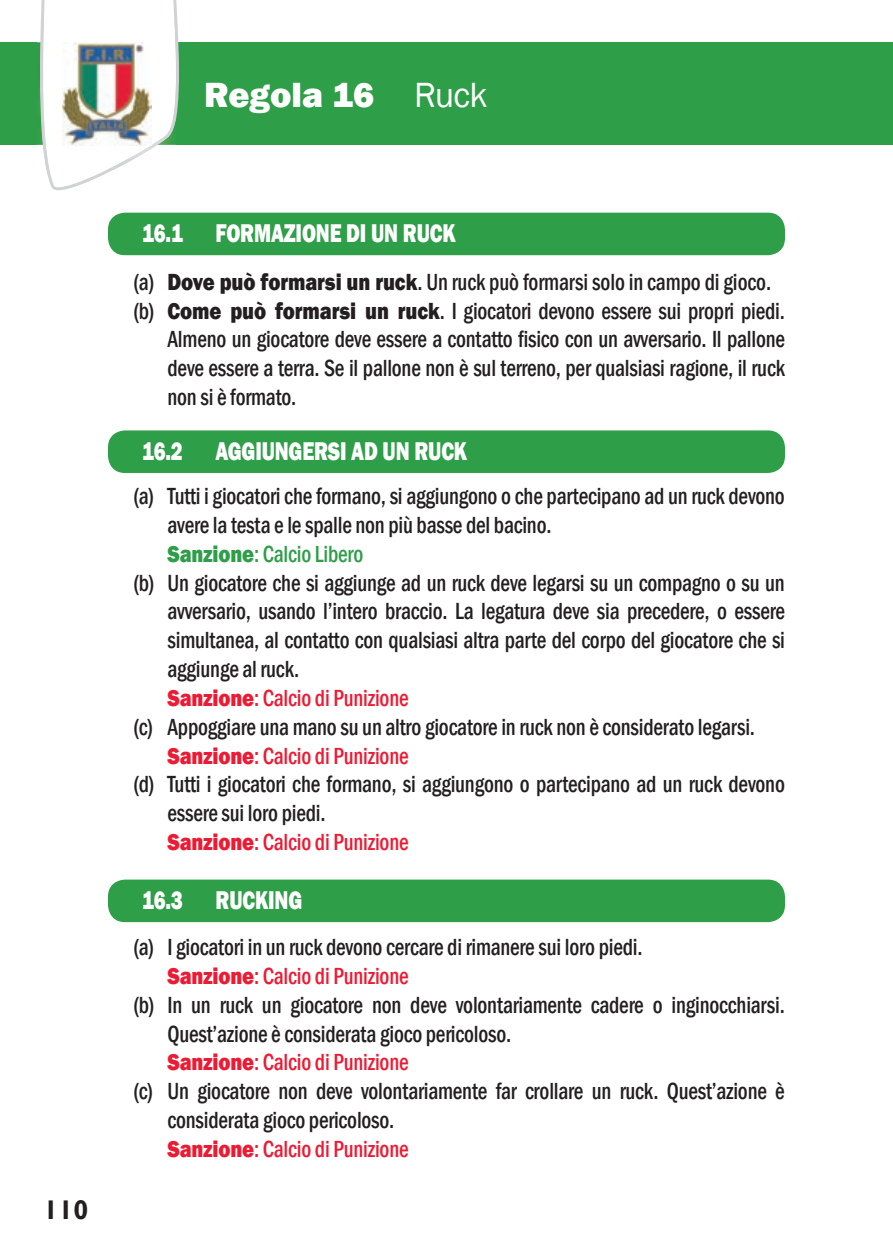
<style>
.page{position:relative;width:893px;height:1259px;background:#fff}
.page>*{position:absolute;margin:0;border:0;box-sizing:border-box;transform-origin:0 0}
.t1{font:800 36px "Franklin Gothic";color:#fff}
.t2{font:700 27px "Gill Sans";color:#231f20}
.t3{font:800 26.4px "Franklin Gothic";letter-spacing:-.01em;color:#fff;scale:.77 1}
.t4{font:500 condensed 24px "Franklin Gothic";letter-spacing:-.01em;color:#231f20;scale:.9 1}
.t5{font:500 condensed 24px "Franklin Gothic";letter-spacing:-.01em;color:#ed1a33;scale:.9 1}
.t6{font:500 condensed 24px "Franklin Gothic";letter-spacing:-.01em;color:#2e9e48;scale:.9 1}
.s1{font-weight:400}
.s2{font-weight:800;font-stretch:normal}
</style>
<div class="page">
<div style="left:0;top:43px;width:893px;height:102px;background:#2e9e48"></div>
<svg style="left:36px;top:0;width:149px;height:191px"></svg>
<img style="left:37px;top:43px;width:3px;height:102px">
<img style="left:40px;top:18px;width:136px;height:152px">
<img style="left:63px;top:42px;width:88px;height:103px">
<div style="left:108px;top:213px;width:677px;height:42px;background:#2e9e48;border-radius:17px"></div>
<div style="left:108px;top:430px;width:677px;height:43px;background:#2e9e48;border-radius:17px"></div>
<div style="left:108px;top:879px;width:677px;height:43px;background:#2e9e48;border-radius:17px"></div>
<p class="t2" style="left:44px;top:1193px;width:46px">110</p>
<h1 class="t1" style="left:204px;top:71px;width:285px">Regola 16 <span class="s1">Ruck</span></h1>
<p class="t3" style="left:142px;top:216px;width:409px">16.1 FORMAZIONE DI UN RUCK</p>
<p class="t4" style="left:134px;top:266px;width:710px">(a) <span class="s2">Dove può formarsi un ruck</span>. Un ruck può formarsi solo in campo di gioco.</p>
<p class="t4" style="left:134px;top:295px;width:725px">(b) <span class="s2">Come può formarsi un ruck</span>. I giocatori devono essere sui propri piedi.</p>
<p class="t4" style="left:168px;top:324px;width:688px">Almeno un giocatore deve essere a contatto fisico con un avversario. Il pallone</p>
<p class="t4" style="left:168px;top:352px;width:688px">deve essere a terra. Se il pallone non è sul terreno, per qualsiasi ragione, il ruck</p>
<p class="t4" style="left:168px;top:381px;width:145px">non si è formato.</p>
<p class="t3" style="left:142px;top:434px;width:424px">16.2 AGGIUNGERSI AD UN RUCK</p>
<p class="t4" style="left:134px;top:480px;width:725px">(a) Tutti i giocatori che formano, si aggiungono o che partecipano ad un ruck devono</p>
<p class="t4" style="left:168px;top:509px;width:428px">avere la testa e le spalle non più basse del bacino.</p>
<p class="t6" style="left:168px;top:538px;width:219px"><span class="s2">Sanzione</span>: Calcio Libero</p>
<p class="t4" style="left:134px;top:567px;width:725px">(b) Un giocatore che si aggiunge ad un ruck deve legarsi su un compagno o su un</p>
<p class="t4" style="left:168px;top:596px;width:688px">avversario, usando l’intero braccio. La legatura deve sia precedere, o essere</p>
<p class="t4" style="left:168px;top:624px;width:688px">simultanea, al contatto con qualsiasi altra parte del corpo del giocatore che si</p>
<p class="t4" style="left:168px;top:653px;width:148px">aggiunge al ruck.</p>
<p class="t5" style="left:168px;top:682px;width:269px"><span class="s2">Sanzione</span>: Calcio di Punizione</p>
<p class="t4" style="left:134px;top:711px;width:692px">(c) Appoggiare una mano su un altro giocatore in ruck non è considerato legarsi.</p>
<p class="t5" style="left:168px;top:740px;width:269px"><span class="s2">Sanzione</span>: Calcio di Punizione</p>
<p class="t4" style="left:134px;top:768px;width:725px">(d) Tutti i giocatori che formano, si aggiungono o partecipano ad un ruck devono</p>
<p class="t4" style="left:168px;top:797px;width:177px">essere sui loro piedi.</p>
<p class="t5" style="left:168px;top:826px;width:269px"><span class="s2">Sanzione</span>: Calcio di Punizione</p>
<p class="t3" style="left:142px;top:883px;width:210px">16.3 RUCKING</p>
<p class="t4" style="left:134px;top:931px;width:567px">(a) I giocatori in un ruck devono cercare di rimanere sui loro piedi.</p>
<p class="t5" style="left:168px;top:960px;width:269px"><span class="s2">Sanzione</span>: Calcio di Punizione</p>
<p class="t4" style="left:134px;top:989px;width:725px">(b) In un ruck un giocatore non deve volontariamente cadere o inginocchiarsi.</p>
<p class="t4" style="left:168px;top:1017px;width:383px">Quest’azione è considerata gioco pericoloso.</p>
<p class="t5" style="left:168px;top:1046px;width:269px"><span class="s2">Sanzione</span>: Calcio di Punizione</p>
<p class="t4" style="left:134px;top:1075px;width:725px">(c) Un giocatore non deve volontariamente far crollare un ruck. Quest’azione è</p>
<p class="t4" style="left:168px;top:1104px;width:254px">considerata gioco pericoloso.</p>
<p class="t5" style="left:168px;top:1133px;width:269px"><span class="s2">Sanzione</span>: Calcio di Punizione</p>
</div>
